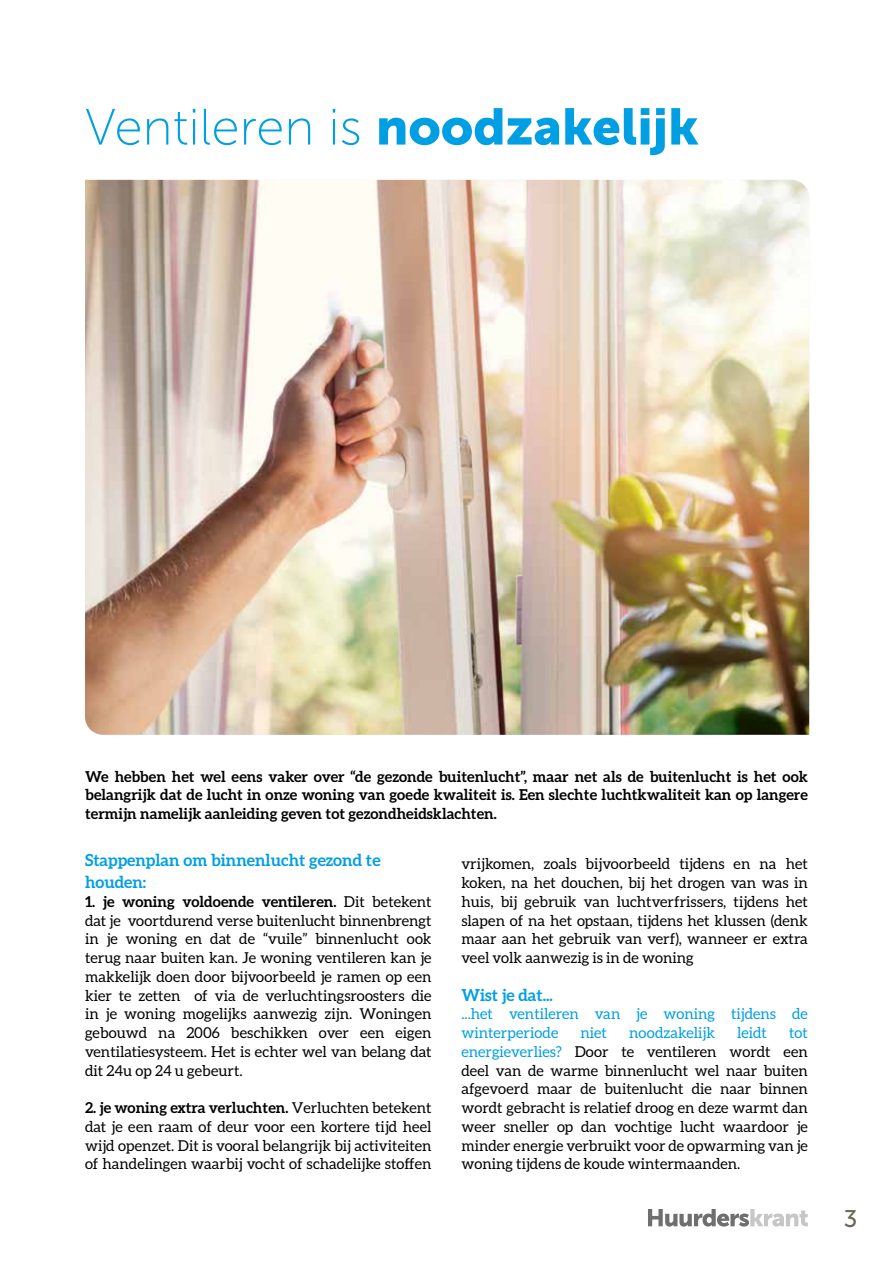
<style>
.page{position:relative;width:893px;height:1263px;background:#fff}
.page>*{position:absolute;margin:0;border:0;box-sizing:border-box;transform-origin:0 0}
.t1{font:51px "Museo Sans 100";color:#009fe3}
.t2{font:24px "Museo Sans 500";color:#6c6a52}
.t3{font:700 16.5px/22.5px "Aleo";color:#009fe3}
.t4{font:15px/18.8px "Aleo";color:#000;text-align:justify}
.t5{font:700 15px/18.8px "Aleo";color:#000;text-align:justify}
.t6{font:15px/18.8px "Aleo";color:#009fe3}
.s1{font-family:"Museo Sans 900"}
.s2{font-weight:700}
.s3{color:#009fe3}
</style>
<div class="page">
<svg style="left:648px;top:1209px;width:160px;height:17px"></svg>
<img style="left:85px;top:180px;width:724px;height:555px">
<h1 class="t1" style="left:85px;top:100px;width:615px">Ventileren is <span class="s1">noodzakelijk</span></h1>
<p class="t5" style="left:85px;top:766px;width:724px">We hebben het wel eens vaker over “de gezonde buitenlucht”, maar net als de buitenlucht is het ook belangrijk dat de lucht in onze woning van goede kwaliteit is. Een slechte luchtkwaliteit kan op langere termijn namelijk aanleiding geven tot gezondheidsklachten.</p>
<p class="t3" style="left:85px;top:848px;width:297px">Stappenplan om binnenlucht gezond te houden:</p>
<p class="t4" style="left:85px;top:892px;width:348px"><span class="s2">1. je woning voldoende ventileren.</span> Dit betekent dat je voortdurend verse buitenlucht binnenbrengt in je woning en dat de “vuile” binnenlucht ook terug naar buiten kan. Je woning ventileren kan je makkelijk doen door bijvoorbeeld je ramen op een kier te zetten of via de verluchtingsroosters die in je woning mogelijks aanwezig zijn. Woningen gebouwd na 2006 beschikken over een eigen ventilatiesysteem. Het is echter wel van belang dat dit 24u op 24 u gebeurt.</p>
<p class="t4" style="left:85px;top:1098px;width:348px"><span class="s2">2. je woning extra verluchten.</span> Verluchten betekent dat je een raam of deur voor een kortere tijd heel wijd openzet. Dit is vooral belangrijk bij activiteiten of handelingen waarbij vocht of schadelijke stoffen</p>
<p class="t4" style="left:461px;top:854px;width:348px">vrijkomen, zoals bijvoorbeeld tijdens en na het koken, na het douchen, bij het drogen van was in huis, bij gebruik van luchtverfrissers, tijdens het slapen of na het opstaan, tijdens het klussen (denk maar aan het gebruik van verf), wanneer er extra veel volk aanwezig is in de woning</p>
<p class="t3" style="left:461px;top:983px;width:93px">Wist je dat...</p>
<p class="t6" style="left:461px;top:1004px;width:348px">...het ventileren van je woning tijdens de winterperiode</p>
<p class="t6" style="left:580px;top:1023px;width:28px">niet</p>
<p class="t6" style="left:629px;top:1023px;width:87px">noodzakelijk</p>
<p class="t6" style="left:737px;top:1023px;width:31px">leidt</p>
<p class="t4" style="left:461px;top:1023px;width:348px;text-indent:328px"><span class="s3">tot energieverlies?</span> Door te ventileren wordt een deel van de warme binnenlucht wel naar buiten afgevoerd maar de buitenlucht die naar binnen wordt gebracht is relatief droog en deze warmt dan weer sneller op dan vochtige lucht waardoor je minder energie verbruikt voor de opwarming van je woning tijdens de koude wintermaanden.</p>
<h2 class="t2" style="left:844px;top:1205px;width:15px">3</h2>
</div>
